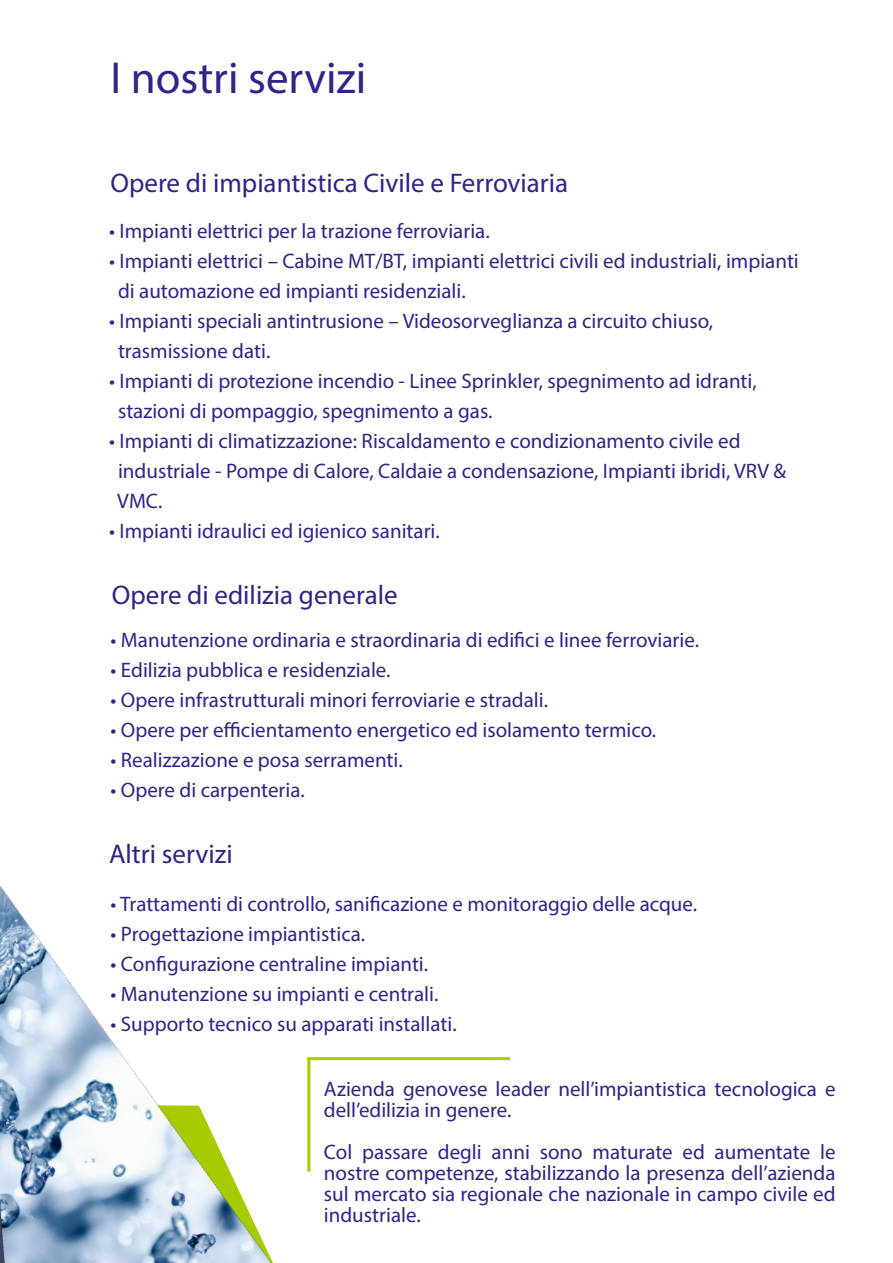
<style>
.page{position:relative;width:893px;height:1263px;background:#fff}
.page>*{position:absolute;margin:0;border:0;box-sizing:border-box;transform-origin:0 0}
.t1{font:45px "Myriad Pro";color:#352187}
.t2{font:27px "Myriad Pro";color:#352187}
.t3{font:21px/30px "Myriad Pro";color:#352187}
</style>
<div class="page">
<img style="left:0;top:885px;width:438px;height:378px">
<hr style="left:307px;top:1057px;width:203px;height:3px;background:#a6cc00">
<hr style="left:307px;top:1058px;width:3px;height:113px;background:#a6cc00">
<h1 class="t1" style="left:111px;top:50px;width:257px">I nostri servizi</h1>
<p class="t2" style="left:111px;top:166px;width:459px">Opere di impiantistica Civile e Ferroviaria</p>
<p class="t3" style="left:109px;top:215px;width:382px">• Impianti elettrici per la trazione ferroviaria.</p>
<p class="t3" style="left:118px;top:245px;width:682px;text-indent:-9px">• Impianti elettrici – Cabine MT/BT, impianti elettrici civili ed industriali, impianti di automazione ed impianti residenziali.</p>
<p class="t3" style="left:118px;top:305px;width:597px;text-indent:-9px">• Impianti speciali antintrusione – Videosorveglianza a circuito chiuso, trasmissione dati.</p>
<p class="t3" style="left:118px;top:365px;width:640px;text-indent:-9px">• Impianti di protezione incendio - Linee Sprinkler, spegnimento ad idranti, stazioni di pompaggio, spegnimento a gas.</p>
<p class="t3" style="left:117px;top:425px;width:670px;text-indent:-8px">• Impianti di climatizzazione: Riscaldamento e condizionamento civile ed industriale - Pompe di Calore, Caldaie a condensazione, Impianti ibridi, VRV &amp;<br>VMC.</p>
<p class="t3" style="left:109px;top:515px;width:332px">• Impianti idraulici ed igienico sanitari.</p>
<p class="t2" style="left:112px;top:578px;width:287px">Opere di edilizia generale</p>
<p class="t3" style="left:111px;top:624px;width:590px">• Manutenzione ordinaria e straordinaria di edifici e linee ferroviarie.</p>
<p class="t3" style="left:111px;top:654px;width:281px">• Edilizia pubblica e residenziale.</p>
<p class="t3" style="left:111px;top:684px;width:439px">• Opere infrastrutturali minori ferroviarie e stradali.</p>
<p class="t3" style="left:111px;top:714px;width:547px">• Opere per efficientamento energetico ed isolamento termico.</p>
<p class="t3" style="left:111px;top:744px;width:294px">• Realizzazione e posa serramenti.</p>
<p class="t3" style="left:111px;top:774px;width:196px">• Opere di carpenteria.</p>
<p class="t2" style="left:109px;top:838px;width:125px">Altri servizi</p>
<p class="t3" style="left:111px;top:888px;width:588px">• Trattamenti di controllo, sanificazione e monitoraggio delle acque.</p>
<p class="t3" style="left:111px;top:918px;width:256px">• Progettazione impiantistica.</p>
<p class="t3" style="left:111px;top:948px;width:319px">• Configurazione centraline impianti.</p>
<p class="t3" style="left:111px;top:978px;width:329px">• Manutenzione su impianti e centrali.</p>
<p class="t3" style="left:111px;top:1008px;width:348px">• Supporto tecnico su apparati installati.</p>
<p class="t3" style="left:324px;top:1078px;width:513px;line-height:21px">Azienda genovese leader nell’impiantistica tecnologica e dell’edilizia in genere.</p>
<p class="t3" style="left:324px;top:1141px;width:513px;line-height:21px;text-align:justify">Col passare degli anni sono maturate ed aumentate le nostre competenze, stabilizzando la presenza dell’azienda sul mercato sia regionale che nazionale in campo civile ed industriale.</p>
</div>
